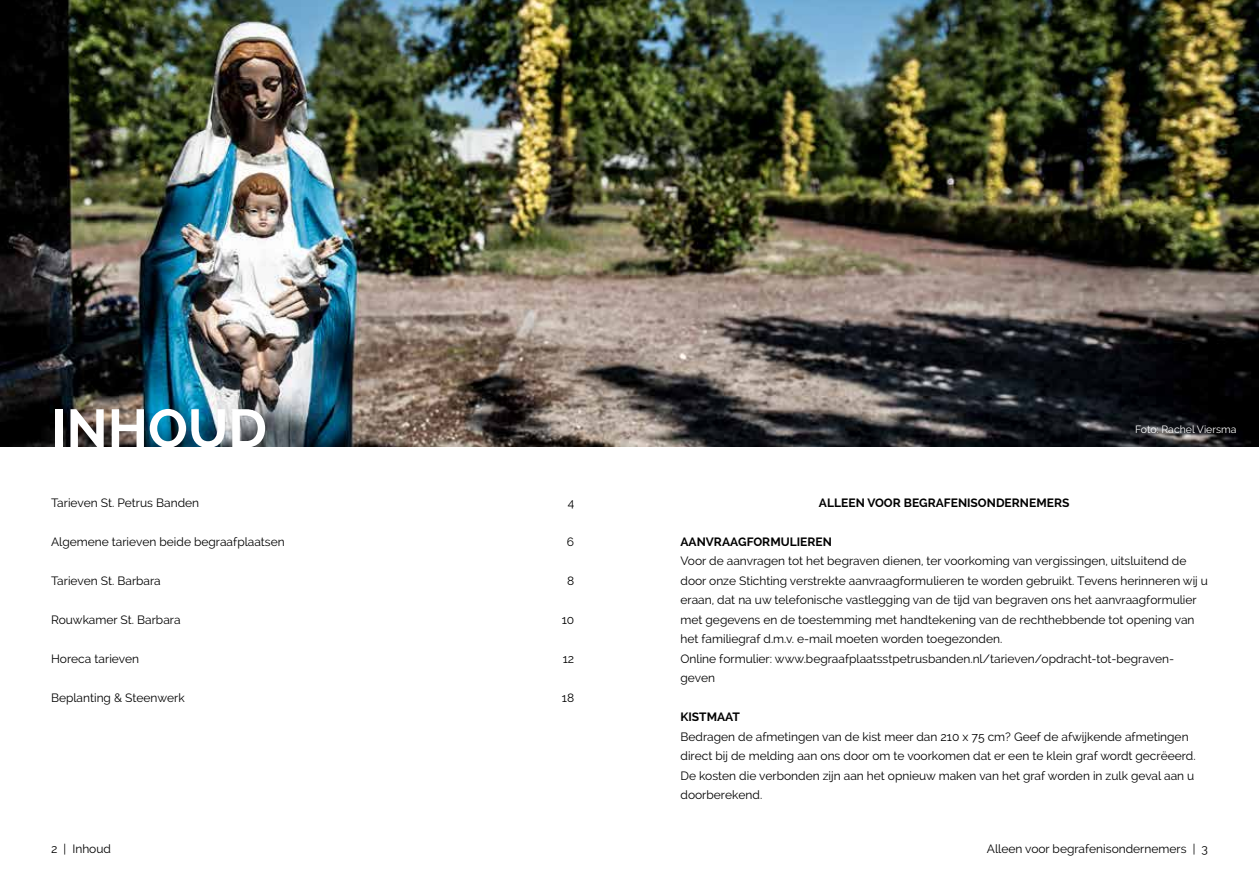
<style>
.page{position:relative;width:1259px;height:893px;background:#fff}
.page>*{position:absolute;margin:0;border:0;box-sizing:border-box;transform-origin:0 0}
.t1{font:700 54px "Raleway";color:#fff}
.t2{font:12px/19.5px "Raleway";color:#000}
.t3{font:700 12px "Raleway";color:#000}
.t4{font:10.5px "Raleway";color:#fff}
</style>
<div class="page">
<img style="left:0;top:0;width:1259px;height:446px">
<h1 class="t1" style="left:51px;top:398px;width:217px">INHOUD</h1>
<p class="t2" style="left:51px;top:493px;width:150px">Tarieven St. Petrus Banden</p>
<p class="t2" style="left:568px;top:493px;width:8px">4</p>
<p class="t2" style="left:51px;top:532px;width:235px">Algemene tarieven beide begraafplaatsen</p>
<p class="t2" style="left:567px;top:532px;width:9px">6</p>
<p class="t2" style="left:51px;top:571px;width:111px">Tarieven St. Barbara</p>
<p class="t2" style="left:567px;top:571px;width:9px">8</p>
<p class="t2" style="left:51px;top:610px;width:131px">Rouwkamer St. Barbara</p>
<p class="t2" style="left:562px;top:610px;width:14px">10</p>
<p class="t2" style="left:51px;top:649px;width:90px">Horeca tarieven</p>
<p class="t2" style="left:562px;top:649px;width:13px">12</p>
<p class="t2" style="left:51px;top:688px;width:135px">Beplanting &amp; Steenwerk</p>
<p class="t2" style="left:562px;top:688px;width:14px">18</p>
<p class="t4" style="left:1135px;top:423px;width:103px">Foto: Rachel Viersma</p>
<p class="t3" style="left:819px;top:496px;width:252px">ALLEEN VOOR BEGRAFENISONDERNEMERS</p>
<p class="t3" style="left:680px;top:535px;width:153px">AANVRAAGFORMULIEREN</p>
<p class="t2" style="left:680px;top:551px;width:529px">Voor de aanvragen tot het begraven dienen, ter voorkoming van vergissingen, uitsluitend de door onze Stichting verstrekte aanvraagformulieren te worden gebruikt. Tevens herinneren wij u eraan, dat na uw telefonische vastlegging van de tijd van begraven ons het aanvraagformulier met gegevens en de toestemming met handtekening van de rechthebbende tot opening van het familiegraf d.m.v. e-mail moeten worden toegezonden.<br>Online formulier: www.begraafplaatsstpetrusbanden.nl/tarieven/opdracht-tot-begraven&shy;geven</p>
<p class="t3" style="left:680px;top:710px;width:61px">KISTMAAT</p>
<p class="t2" style="left:680px;top:727px;width:516px">Bedragen de afmetingen van de kist meer dan 210 x 75 cm? Geef de afwijkende afmetingen direct bij de melding aan ons door om te voorkomen dat er een te klein graf wordt gecrëeerd.<br>De kosten die verbonden zijn aan het opnieuw maken van het graf worden in zulk geval aan u doorberekend.</p>
<p class="t2" style="left:51px;top:839px;width:61px">2 | Inhoud</p>
<p class="t2" style="left:987px;top:839px;width:222px">Alleen voor begrafenisondernemers | 3</p>
</div>
